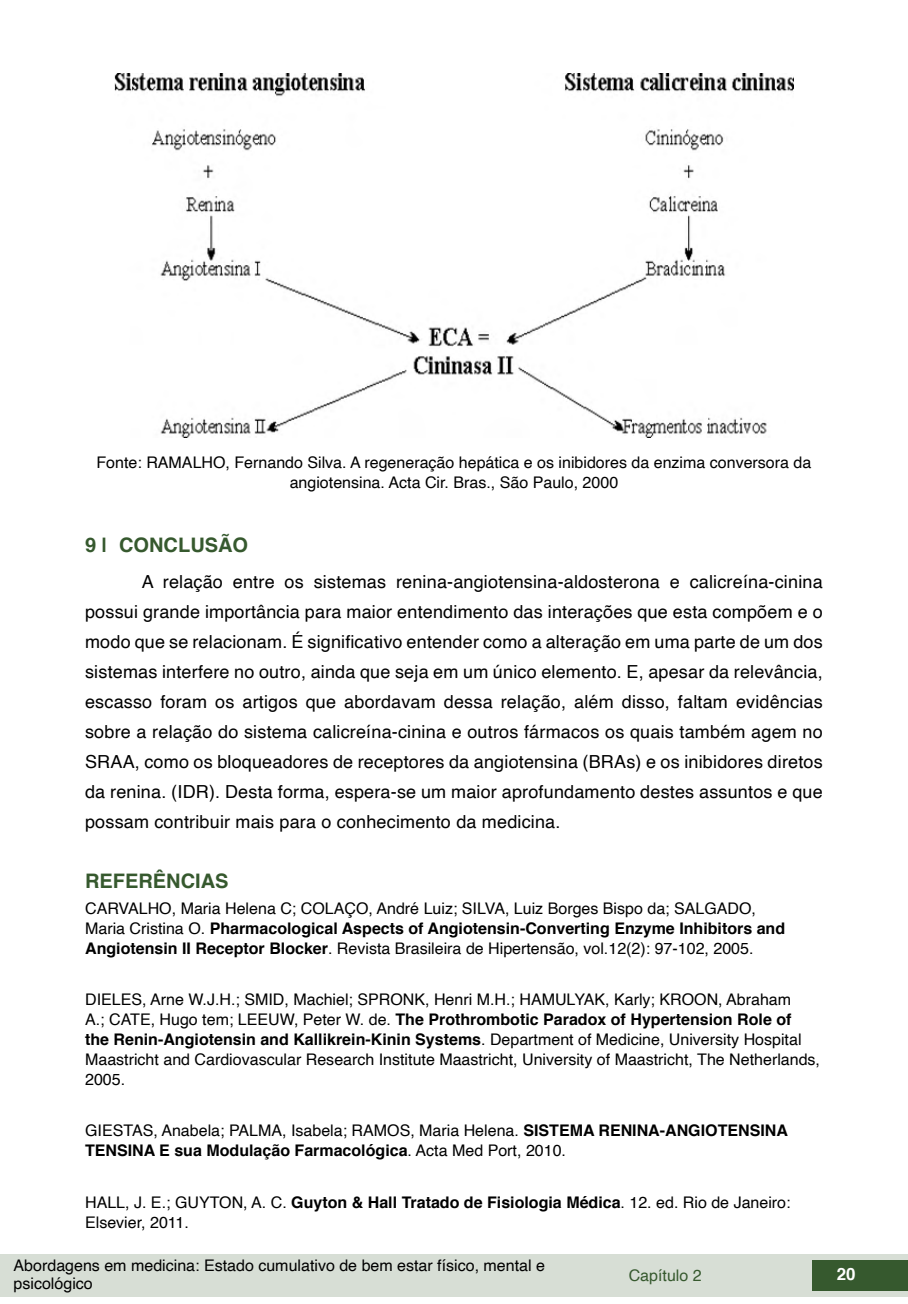
<style>
.page{position:relative;width:908px;height:1304px;background:#fff}
.page>*{position:absolute;margin:0;border:0;box-sizing:border-box;transform-origin:0 0}
.t1{font:700 20px "Helvetica";color:#36592e}
.t2{font:18px/30px "Helvetica";letter-spacing:.01em;color:#000;text-align:justify}
.t3{font:700 16.8px "Helvetica";color:#fff}
.t4{font:16px/20px "Helvetica";color:#000}
.t5{font:16px "Helvetica";color:#36592e}
.s1{font-weight:700}
</style>
<div class="page">
<div style="left:0;top:1254px;width:906px;height:43px;background:#d7ded5"></div>
<div style="left:812px;top:1261px;width:95px;height:30px;background:#36592e"></div>
<img style="left:114px;top:74px;width:679px;height:364px">
<p class="t4" style="left:96px;top:454px;width:716px;line-height:19.2px;text-align:center">Fonte: RAMALHO, Fernando Silva. A regeneração hepática e os inibidores da enzima conversora da angiotensina. Acta Cir. Bras., São Paulo, 2000</p>
<p class="t1" style="left:85px;top:529px;width:164px">9 | CONCLUSÃO</p>
<p class="t2" style="left:85px;top:567px;width:738px;text-indent:57px">A relação entre os sistemas renina-angiotensina-aldosterona e calicreína-cinina possui grande importância para maior entendimento das interações que esta compõem e o modo que se relacionam. É significativo entender como a alteração em uma parte de um dos sistemas interfere no outro, ainda que seja em um único elemento. E, apesar da relevância, escasso foram os artigos que abordavam dessa relação, além disso, faltam evidências sobre a relação do sistema calicreína-cinina e outros fármacos os quais também agem no SRAA, como os bloqueadores de receptores da angiotensina (BRAs) e os inibidores diretos da renina. (IDR). Desta forma, espera-se um maior aprofundamento destes assuntos e que possam contribuir mais para o conhecimento da medicina.</p>
<p class="t1" style="left:85px;top:865px;width:145px">REFERÊNCIAS</p>
<p class="t4" style="left:85px;top:899px;width:701px">CARVALHO, Maria Helena C; COLAÇO, André Luiz; SILVA, Luiz Borges Bispo da; SALGADO,<br>Maria Cristina O. <span class="s1">Pharmacological Aspects of Angiotensin-Converting Enzyme Inhibitors and<br>Angiotensin II Receptor Blocker</span>. Revista Brasileira de Hipertensão, vol.12(2): 97-102, 2005.</p>
<p class="t4" style="left:85px;top:990px;width:736px">DIELES, Arne W.J.H.; SMID, Machiel; SPRONK, Henri M.H.; HAMULYAK, Karly; KROON, Abraham<br>A.; CATE, Hugo tem; LEEUW, Peter W. de. <span class="s1">The Prothrombotic Paradox of Hypertension Role of<br>the Renin-Angiotensin and Kallikrein-Kinin Systems</span>. Department of Medicine, University Hospital Maastricht and Cardiovascular Research Institute Maastricht, University of Maastricht, The Netherlands, 2005.</p>
<p class="t4" style="left:85px;top:1121px;width:704px">GIESTAS, Anabela; PALMA, Isabela; RAMOS, Maria Helena. <span class="s1">SISTEMA RENINA-ANGIOTENSINA<br>TENSINA E sua Modulação Farmacológica</span>. Acta Med Port, 2010.</p>
<p class="t4" style="left:85px;top:1193px;width:706px">HALL, J. E.; GUYTON, A. C. <span class="s1">Guyton &amp; Hall Tratado de Fisiologia Médica</span>. 12. ed. Rio de Janeiro:<br>Elsevier, 2011.</p>
<p class="t4" style="left:14px;top:1257px;width:532px;line-height:18.2px">Abordagens em medicina: Estado cumulativo de bem estar físico, mental e psicológico</p>
<p class="t5" style="left:628px;top:1263px;width:74px">Capítulo 2</p>
<p class="t3" style="left:836px;top:1261px;width:20px">20</p>
</div>
